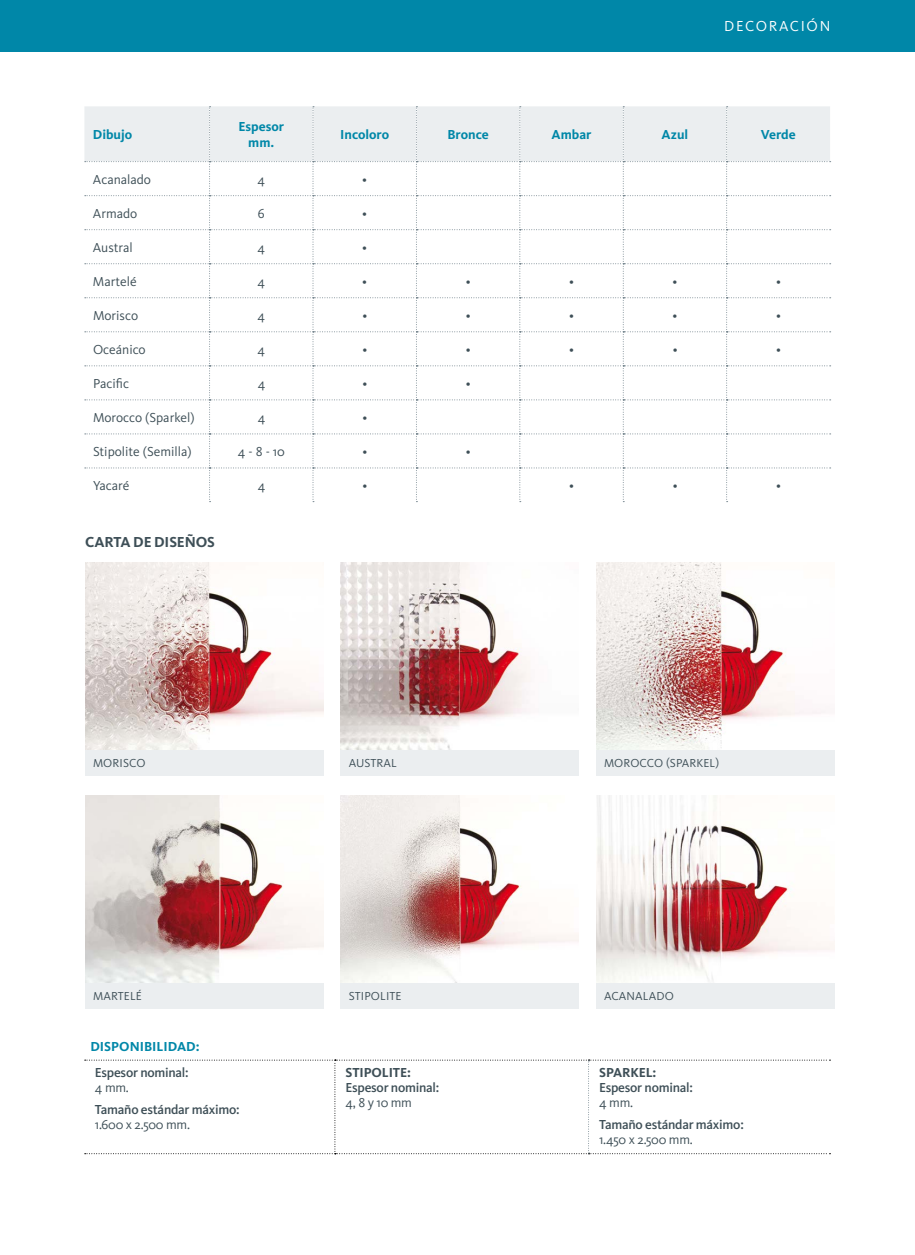
<style>
.page{position:relative;width:915px;height:1255px;background:#fff}
.page>*{position:absolute;margin:0;border:0;box-sizing:border-box;transform-origin:0 0}
.t1{font:700 15px "Kievit OT";letter-spacing:-.01em;color:#3e4f57}
.t2{font:15px "Kievit OT";letter-spacing:.11em;color:#fff}
.t3{font:13.5px "Kievit OT";color:#3e4f57}
.t4{font:500 13.5px "Kievit OT";letter-spacing:-.02em;color:#3e4f57}
.t5{font:700 13.5px/16.2px "Kievit";color:#0087a8;text-align:center}
.t6{font:13.5px "Kievit";letter-spacing:-.02em;color:#3e4f57}
.t7{font:700 13.5px "Kievit OT";letter-spacing:-.01em;color:#3e4f57}
.t8{font:12px "Kievit OT";letter-spacing:.01em;color:#3e4f57}
</style>
<div class="page">
<div style="left:0;top:0;width:914px;height:51px;background:#0087a8"></div>
<svg style="left:84px;top:106px;width:746px;height:396px"></svg>
<div style="left:85px;top:749px;width:239px;height:27px;background:#ebeef0"></div>
<div style="left:85px;top:982px;width:239px;height:27px;background:#ebeef0"></div>
<div style="left:340px;top:749px;width:239px;height:27px;background:#ebeef0"></div>
<div style="left:340px;top:982px;width:239px;height:27px;background:#ebeef0"></div>
<div style="left:596px;top:749px;width:238px;height:27px;background:#ebeef0"></div>
<div style="left:596px;top:982px;width:238px;height:27px;background:#ebeef0"></div>
<img style="left:85px;top:563px;width:238px;height:186px">
<img style="left:85px;top:795px;width:238px;height:187px">
<img style="left:340px;top:563px;width:190px;height:186px">
<img style="left:340px;top:795px;width:238px;height:187px">
<img style="left:596px;top:563px;width:229px;height:186px">
<img style="left:596px;top:795px;width:238px;height:187px">
<svg style="left:85px;top:1059px;width:745px;height:95px"></svg>
<p class="t2" style="left:724px;top:18px;width:108px">Decoración</p>
<p class="t5" style="left:93px;top:126px;width:41px">Dibujo</p>
<p class="t5" style="left:238px;top:118px;width:47px">Espesor mm.</p>
<p class="t5" style="left:340px;top:126px;width:51px">Incoloro</p>
<p class="t5" style="left:447px;top:126px;width:43px">Bronce</p>
<p class="t5" style="left:551px;top:126px;width:41px">Ambar</p>
<p class="t5" style="left:661px;top:126px;width:28px">Azul</p>
<p class="t5" style="left:760px;top:126px;width:36px">Verde</p>
<p class="t3" style="left:93px;top:172px;width:60px">Acanalado</p>
<p class="t3" style="left:257px;top:172px;width:9px">4</p>
<p class="t3" style="left:362px;top:172px;width:6px">•</p>
<p class="t3" style="left:93px;top:206px;width:46px">Armado</p>
<p class="t3" style="left:258px;top:206px;width:8px">6</p>
<p class="t3" style="left:362px;top:206px;width:6px">•</p>
<p class="t3" style="left:93px;top:240px;width:41px">Austral</p>
<p class="t3" style="left:257px;top:240px;width:9px">4</p>
<p class="t3" style="left:362px;top:240px;width:6px">•</p>
<p class="t3" style="left:93px;top:274px;width:45px">Martelé</p>
<p class="t3" style="left:257px;top:274px;width:9px">4</p>
<p class="t3" style="left:362px;top:274px;width:6px">•</p>
<p class="t3" style="left:465px;top:274px;width:6px">•</p>
<p class="t3" style="left:569px;top:274px;width:6px">•</p>
<p class="t3" style="left:672px;top:274px;width:6px">•</p>
<p class="t3" style="left:775px;top:274px;width:6px">•</p>
<p class="t3" style="left:93px;top:308px;width:47px">Morisco</p>
<p class="t3" style="left:257px;top:308px;width:9px">4</p>
<p class="t3" style="left:362px;top:308px;width:6px">•</p>
<p class="t3" style="left:465px;top:308px;width:6px">•</p>
<p class="t3" style="left:569px;top:308px;width:6px">•</p>
<p class="t3" style="left:672px;top:308px;width:6px">•</p>
<p class="t3" style="left:775px;top:308px;width:6px">•</p>
<p class="t3" style="left:93px;top:342px;width:54px">Oceánico</p>
<p class="t3" style="left:257px;top:342px;width:9px">4</p>
<p class="t3" style="left:362px;top:342px;width:6px">•</p>
<p class="t3" style="left:465px;top:342px;width:6px">•</p>
<p class="t3" style="left:569px;top:342px;width:6px">•</p>
<p class="t3" style="left:672px;top:342px;width:6px">•</p>
<p class="t3" style="left:775px;top:342px;width:6px">•</p>
<p class="t3" style="left:93px;top:376px;width:37px">Pacific</p>
<p class="t3" style="left:257px;top:376px;width:9px">4</p>
<p class="t3" style="left:362px;top:376px;width:6px">•</p>
<p class="t3" style="left:465px;top:376px;width:6px">•</p>
<p class="t3" style="left:93px;top:410px;width:103px">Morocco (Sparkel)</p>
<p class="t3" style="left:257px;top:410px;width:9px">4</p>
<p class="t3" style="left:362px;top:410px;width:6px">•</p>
<p class="t3" style="left:93px;top:444px;width:100px">Stipolite (Semilla)</p>
<p class="t3" style="left:238px;top:444px;width:49px">4 - 8 - 10</p>
<p class="t3" style="left:362px;top:444px;width:6px">•</p>
<p class="t3" style="left:465px;top:444px;width:6px">•</p>
<p class="t3" style="left:93px;top:478px;width:38px">Yacaré</p>
<p class="t3" style="left:257px;top:478px;width:9px">4</p>
<p class="t3" style="left:362px;top:478px;width:6px">•</p>
<p class="t3" style="left:569px;top:478px;width:6px">•</p>
<p class="t3" style="left:672px;top:478px;width:6px">•</p>
<p class="t3" style="left:775px;top:478px;width:6px">•</p>
<p class="t1" style="left:85px;top:533px;width:131px">CARTA DE DISEÑOS</p>
<p class="t8" style="left:93px;top:756px;width:54px">Morisco</p>
<p class="t8" style="left:348px;top:756px;width:50px">Austral</p>
<p class="t8" style="left:603px;top:756px;width:116px">Morocco (Sparkel)</p>
<p class="t8" style="left:93px;top:989px;width:50px">Martelé</p>
<p class="t8" style="left:348px;top:989px;width:54px">Stipolite</p>
<p class="t8" style="left:603px;top:989px;width:71px">Acanalado</p>
<p class="t5" style="left:90px;top:1038px;width:82px">Disponibi lidad</p>
<p class="t5" style="left:196px;top:1038px;width:5px">:</p>
<p class="t4" style="left:95px;top:1064px;width:95px">Espesor nominal:</p>
<p class="t6" style="left:95px;top:1080px;width:35px">4 mm.</p>
<p class="t4" style="left:95px;top:1101px;width:146px">Tamaño estándar máximo:</p>
<p class="t6" style="left:95px;top:1116px;width:96px">1.600 x 2.500 mm.</p>
<p class="t7" style="left:345px;top:1064px;width:67px">STIPOLITE:</p>
<p class="t4" style="left:345px;top:1079px;width:95px">Espesor nominal:</p>
<p class="t6" style="left:345px;top:1095px;width:68px">4,8y10mm</p>
<p class="t7" style="left:599px;top:1064px;width:59px">SPARKEL:</p>
<p class="t4" style="left:599px;top:1079px;width:95px">Espesor nominal:</p>
<p class="t6" style="left:599px;top:1095px;width:35px">4 mm.</p>
<p class="t4" style="left:599px;top:1116px;width:146px">Tamaño estándar máximo:</p>
<p class="t6" style="left:599px;top:1131px;width:95px">1.450 x 2.500 mm.</p>
</div>
